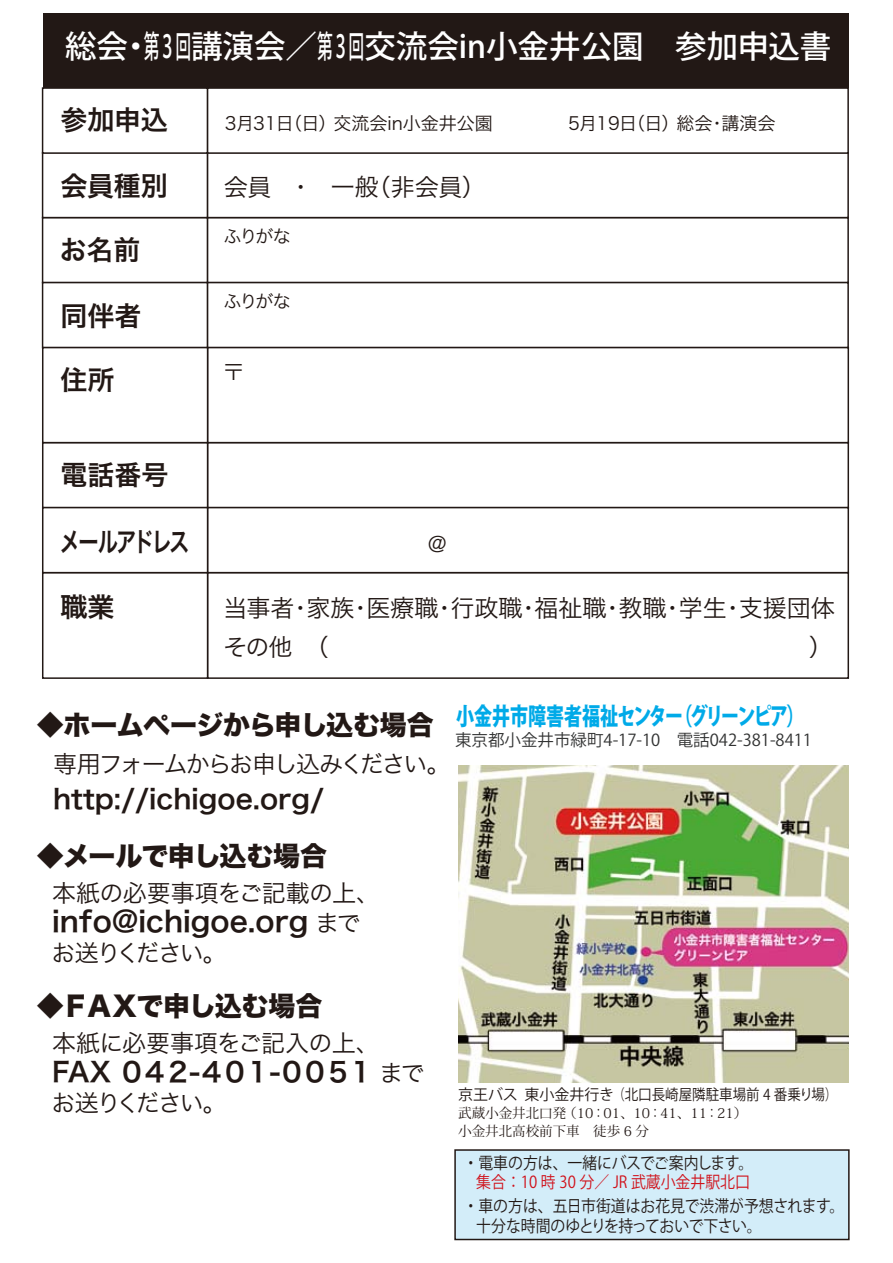
<style>
.page{position:relative;width:893px;height:1263px;background:#fff}
.page>*{position:absolute;margin:0;border:0;box-sizing:border-box;transform-origin:0 0}
.t1{font:500 31.5px "Koz Go Pro";color:#fff}
.t2{font:28.5px "Hira Kaku Pro W6";color:#221815}
.t3{font:27px "Hira Kaku Pro W6";color:#221815}
.t4{font:27px "Hira Kaku Std N W8";letter-spacing:-.02em;color:#221815}
.t5{font:27px "Hira Kaku Pro W6";letter-spacing:-.15em;color:#221815}
.t6{font:27px "Hira Kaku Std N W8";letter-spacing:-.04em;color:#221815}
.t7{font:27px "Hira Kaku Pro W6";letter-spacing:-.11em;color:#221815;scale:.75 1}
.t8{font:24px "Hira Kaku Pro W3";letter-spacing:-.03em;color:#221815}
.t9{font:24px "Hira Kaku Pro W3";color:#221815}
.t10{font:800 24px "Koz Go Pro";letter-spacing:-.04em;color:#00aae8;scale:.75 1}
.t11{font:24px "Hira Kaku Pro W3";letter-spacing:-.09em;color:#221815}
.t12{font:24px "Hira Kaku Pro W3";letter-spacing:-.1em;color:#221815}
.t13{font:21px "Hira Kaku Pro W3";color:#221815}
.t14{font:18px "Hira Kaku Pro W3";color:#221815}
.t15{font:16.5px/19.5px "Koz Go Pro";color:#221815;text-align:center;scale:.9 1}
.t16{font:16.5px "Koz Go Pro";color:#323333}
.t17{font:15px "Koz Go Pro";color:#221815}
.t18{font:13.5px/18px "Koz Min Pro";color:#221815}
.s1{font-family:"Hira Kaku Pro W3";font-size:24px}
.s2{color:#d0121b}
</style>
<div class="page">
<div style="left:207px;top:572px;width:642px;height:107px;background:#fff;border:2px solid #221815"></div>
<div style="left:42px;top:572px;width:166px;height:107px;background:#fff;border:2px solid #221815"></div>
<div style="left:207px;top:282px;width:642px;height:66px;background:#fff;border:2px solid #221815"></div>
<div style="left:42px;top:282px;width:166px;height:66px;background:#fff;border:2px solid #221815"></div>
<div style="left:207px;top:347px;width:642px;height:96px;background:#fff;border:2px solid #221815"></div>
<div style="left:42px;top:347px;width:166px;height:96px;background:#fff;border:2px solid #221815"></div>
<div style="left:207px;top:507px;width:642px;height:66px;background:#fff;border:2px solid #221815"></div>
<div style="left:42px;top:507px;width:166px;height:66px;background:#fff;border:2px solid #221815"></div>
<div style="left:207px;top:152px;width:642px;height:66px;background:#fff;border:2px solid #221815"></div>
<div style="left:42px;top:152px;width:166px;height:66px;background:#fff;border:2px solid #221815"></div>
<div style="left:43px;top:13px;width:806px;height:74px;background:#221815"></div>
<img style="left:458px;top:765px;width:391px;height:317px">
<div style="left:454px;top:1149px;width:396px;height:91px;background:#d3edf9;border:2px solid #221815"></div>
<div style="left:207px;top:87px;width:642px;height:67px;background:#fff;border:2px solid #221815"></div>
<div style="left:42px;top:87px;width:166px;height:67px;background:#fff;border:2px solid #221815"></div>
<p class="t1" style="left:65px;top:27px;width:768px">総会・第３回講演会／第３回交流会in小金井公園　参加申込書</p>
<p class="t3" style="left:60px;top:95px;width:109px">参加申込</p>
<p class="t14" style="left:225px;top:107px;width:269px">3月31日（日）交流会in小金井公園</p>
<p class="t14" style="left:568px;top:107px;width:209px">5月19日（日）総会・講演会</p>
<p class="t3" style="left:60px;top:161px;width:109px">会員種別</p>
<p class="t8" style="left:224px;top:165px;width:263px">会員　・　一般（非会員）</p>
<p class="t3" style="left:60px;top:225px;width:82px">お名前</p>
<p class="t3" style="left:60px;top:291px;width:82px">同伴者</p>
<p class="t14" style="left:223px;top:220px;width:69px">ふりがな</p>
<p class="t14" style="left:223px;top:285px;width:69px">ふりがな</p>
<p class="t3" style="left:61px;top:355px;width:55px">住所</p>
<p class="t13" style="left:223px;top:353px;width:22px">〒</p>
<p class="t3" style="left:61px;top:450px;width:109px">電話番号</p>
<p class="t7" style="left:60px;top:517px;width:174px">メールアドレス</p>
<p class="t13" style="left:427px;top:525px;width:22px">＠</p>
<p class="t3" style="left:61px;top:582px;width:55px">職業</p>
<p class="t9" style="left:223px;top:586px;width:613px">当事者・家族・医療職・行政職・福祉職・教職・学生・支援団体</p>
<p class="t4" style="left:37px;top:710px;width:398px">◆ホームページから申し込む場合</p>
<p class="t11" style="left:53px;top:742px;width:399px">専用フォームからお申し込みください。</p>
<p class="t3" style="left:53px;top:774px;width:273px">http://ichigoe.org/</p>
<p class="t4" style="left:37px;top:840px;width:292px">◆メールで申し込む場合</p>
<p class="t8" style="left:52px;top:871px;width:330px">本紙の必要事項をご記載の上、</p>
<p class="t2" style="left:52px;top:895px;width:310px">info@ichigoe.org <span class="s1">まで</span></p>
<p class="t12" style="left:51px;top:931px;width:177px">お送りください。</p>
<p class="t6" style="left:37px;top:990px;width:287px">◆ＦＡＸで申し込む場合</p>
<p class="t8" style="left:52px;top:1021px;width:329px">本紙に必要事項をご記入の上、</p>
<p class="t5" style="left:52px;top:1047px;width:374px">FAX ０４２-４０１-００５１<span class="s1">まで</span></p>
<p class="t12" style="left:51px;top:1081px;width:177px">お送りください。</p>
<p class="t10" style="left:456px;top:700px;width:466px">小金井市障害者福祉センター（グリーンピア）</p>
<p class="t16" style="left:455px;top:729px;width:358px">東京都小金井市緑町4-17-10　電話042-381-8411</p>
<p class="t17" style="left:458px;top:1085px;width:379px">京王バス 東小金井行き（北口長崎屋隣駐車場前 4 番乗り場）</p>
<p class="t18" style="left:458px;top:1104px;width:290px">武蔵小金井北口発 （10：01、10：41、11：21）小金井北高校前下車　徒歩 6 分</p>
<p class="t15" style="left:464px;top:1153px;width:323px">・電車の方は、一緒にバスでご案内します。<span class="s2">集合：10 時 30 分／ JR 武蔵小金井駅北口</span></p>
<p class="t15" style="left:476px;top:1197px;width:410px;text-align:left;text-indent:-13px">・車の方は、五日市街道はお花見で渋滞が予想されます。十分な時間のゆとりを持っておいで下さい。</p>
</div>
